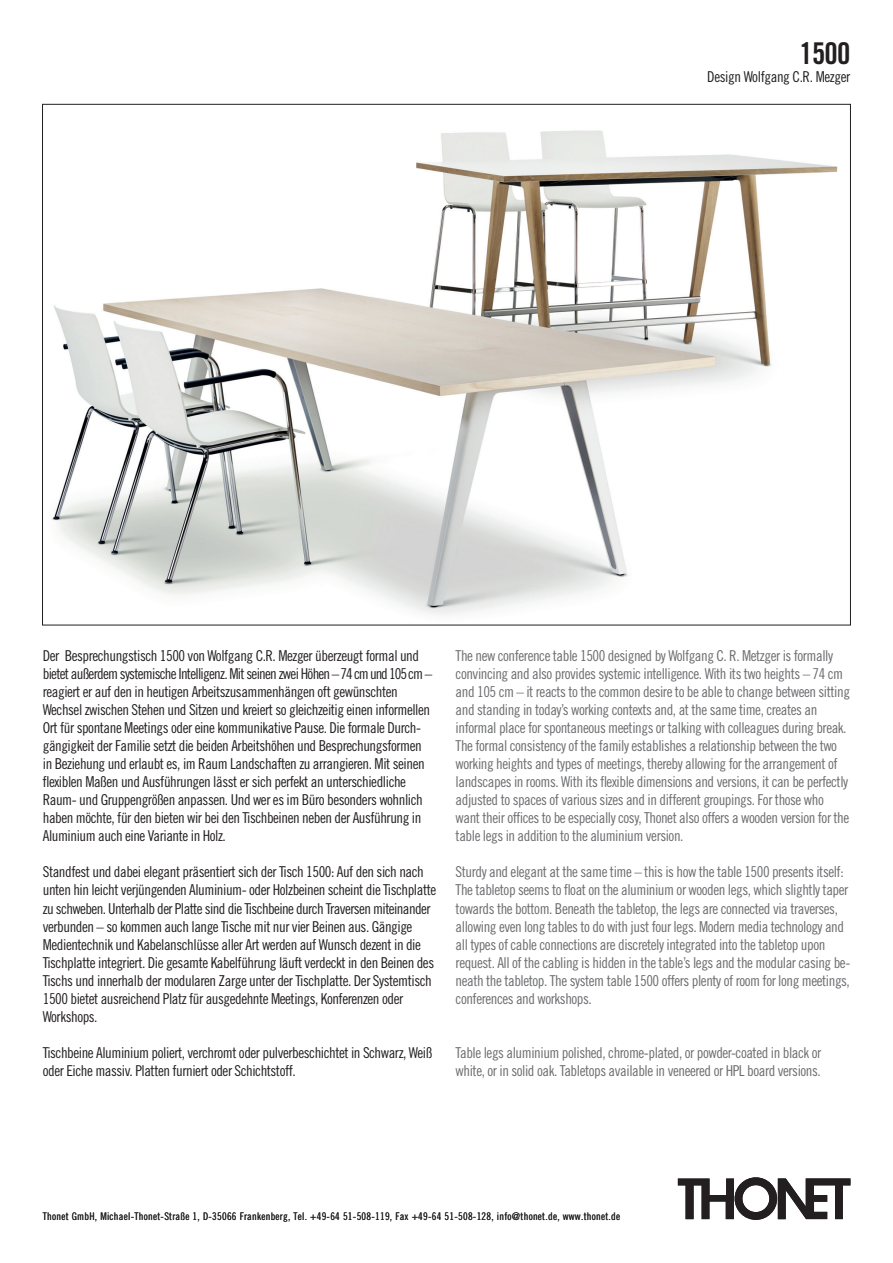
<style>
.page{position:relative;width:893px;height:1263px;background:#fff}
.page>*{position:absolute;margin:0;border:0;box-sizing:border-box;transform-origin:0 0}
.t1{font:30px "Trade Gothic LT Std Bd Cn 20";color:#231f20}
.t2{font:15px/18px "Trade Gothic LT Std Cn 18";letter-spacing:-.03em;color:#231f20}
.t3{font:15px/18px "Trade Gothic LT Std Cn 18";letter-spacing:-.03em;color:#6c6d70}
.t4{font:10.5px "Trade Gothic LT Std Cn 18";letter-spacing:.025em;color:#231f20}
</style>
<div class="page">
<img style="left:52px;top:130px;width:786px;height:485px">
<svg style="left:678px;top:1177px;width:172px;height:43px"></svg>
<h1 class="t1" style="left:799px;top:35px;width:53px">1500</h1>
<p class="t2" style="left:707px;top:68px;width:145px">Design Wolfgang C.R. Mezger</p>
<p class="t2" style="left:43px;top:647px;width:391px">Der Besprechungstisch 1500 von Wolfgang C.R. Mezger überzeugt formal und bietet außerdem systemische Intelligenz. Mit seinen zwei Höhen – 74 cm und 105 cm – reagiert er auf den in heutigen Arbeitszusammenhängen oft gewünschten Wechsel zwischen Stehen und Sitzen und kreiert so gleichzeitig einen informellen Ort für spontane Meetings oder eine kommunikative Pause. Die formale Durch&shy;gängigkeit der Familie setzt die beiden Arbeitshöhen und Besprechungsformen in Beziehung und erlaubt es, im Raum Landschaften zu arrangieren. Mit seinen flexiblen Maßen und Ausführungen lässt er sich perfekt an unterschiedliche Raum- und Gruppengrößen anpassen. Und wer es im Büro besonders wohnlich haben möchte, für den bieten wir bei den Tischbeinen neben der Ausführung in Aluminium auch eine Variante in Holz.</p>
<p class="t2" style="left:43px;top:863px;width:395px">Standfest und dabei elegant präsentiert sich der Tisch 1500: Auf den sich nach unten hin leicht verjüngenden Aluminium- oder Holzbeinen scheint die Tischplatte zu schweben. Unterhalb der Platte sind die Tischbeine durch Traversen miteinander verbunden – so kommen auch lange Tische mit nur vier Beinen aus. Gängige Medientechnik und Kabelanschlüsse aller Art werden auf Wunsch dezent in die Tischplatte integriert. Die gesamte Kabelführung läuft verdeckt in den Beinen des Tischs und innerhalb der modularen Zarge unter der Tischplatte. Der Systemtisch 1500 bietet ausreichend Platz für ausgedehnte Meetings, Konferenzen oder Workshops.</p>
<p class="t2" style="left:43px;top:1043px;width:391px">Tischbeine Aluminium poliert, verchromt oder pulverbeschichtet in Schwarz, Weiß oder Eiche massiv. Platten furniert oder Schichtstoff.</p>
<p class="t3" style="left:456px;top:647px;width:396px">The new conference table 1500 designed by Wolfgang C. R. Metzger is formally convincing and also provides systemic intelligence. With its two heights – 74 cm and 105 cm – it reacts to the common desire to be able to change between sitting and standing in today’s working contexts and, at the same time, creates an informal place for spontaneous meetings or talking with colleagues during break.<br>The formal consistency of the family establishes a relationship between the two working heights and types of meetings, thereby allowing for the arrangement of landscapes in rooms. With its flexible dimensions and versions, it can be perfectly adjusted to spaces of various sizes and in different groupings. For those who want their offices to be especially cosy, Thonet also offers a wooden version for the table legs in addition to the aluminium version.</p>
<p class="t3" style="left:456px;top:863px;width:396px">Sturdy and elegant at the same time – this is how the table 1500 presents itself:<br>The tabletop seems to float on the aluminium or wooden legs, which slightly taper towards the bottom. Beneath the tabletop, the legs are connected via traverses, allowing even long tables to do with just four legs. Modern media technology and all types of cable connections are discretely integrated into the tabletop upon request. All of the cabling is hidden in the table’s legs and the modular casing be&shy;neath the tabletop. The system table 1500 offers plenty of room for long meetings, conferences and workshops.</p>
<p class="t3" style="left:456px;top:1043px;width:367px">Table legs aluminium polished, chrome-plated, or powder-coated in black or white, or in solid oak. Tabletops available in veneered or HPL board versions.</p>
<p class="t4" style="left:43px;top:1210px;width:579px">Thonet GmbH, Michael-Thonet-Straße 1, D-35066 Frankenberg, Tel. +49-64 51-508-119, Fax +49-64 51-508-128, info@thonet.de, www.thonet.de</p>
</div>
